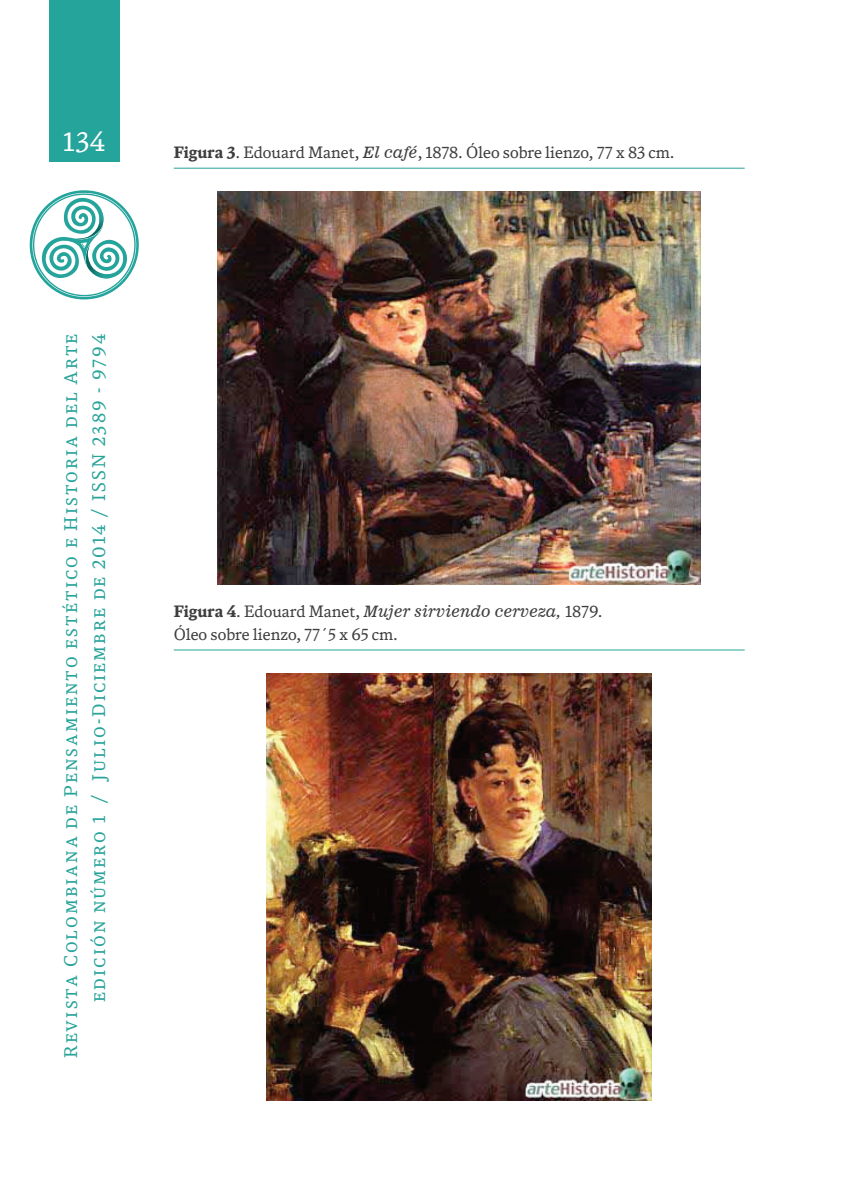
<style>
.page{position:relative;width:844px;height:1191px;background:#fff}
.page>*{position:absolute;margin:0;border:0;box-sizing:border-box;transform-origin:0 0}
.t1{font:26.25px "DB News";color:#fff}
.t2{font:17.5px/28px "DB News SC";letter-spacing:.12em;color:#27a39a;text-align:right}
.t3{font:15.75px "DB News";color:#3e3e3f}
.t4{font:15.75px "News 701 BT Italic A";color:#3e3e3f}
.s1{font-weight:700}
.s2{font-family:"News 701 BT Italic A"}
.s3{font-family:"DB News";font-weight:700}
.s4{font-family:"DB News"}
</style>
<div class="page">
<div style="left:49px;top:0;width:71px;height:161px;background:#25a49b"></div>
<svg style="left:30px;top:190px;width:108px;height:109px"></svg>
<hr style="left:174px;top:168px;width:570px;height:1px;background:#27a39a">
<hr style="left:174px;top:649px;width:570px;height:1px;background:#27a39a">
<img style="left:217px;top:192px;width:483px;height:392px">
<img style="left:267px;top:673px;width:384px;height:427px">
<h1 class="t1" style="left:64px;top:125px;width:43px">134</h1>
<p class="t3" style="left:174px;top:142px;width:502px"><span class="s1">Figura 3</span>. Edouard Manet, <span class="s2">El café</span>, 1878. Óleo sobre lienzo, 77 x 83 cm.</p>
<p class="t2" style="left:56px;top:1058px;width:726px;rotate:-90deg">Revista Colombiana de Pensamiento estético e Historia del Arte edición número 1 / Julio-Diciembre de 2014 / ISSN 2389 - 9794</p>
<p class="t4" style="left:174px;top:601px;width:430px"><span class="s3">Figura 4</span><span class="s4">. Edouard Manet,</span> Mujer sirviendo cerveza, <span class="s4">1879.</span></p>
<p class="t3" style="left:174px;top:624px;width:226px">Óleo sobre lienzo, 77´5 x 65 cm.</p>
</div>
